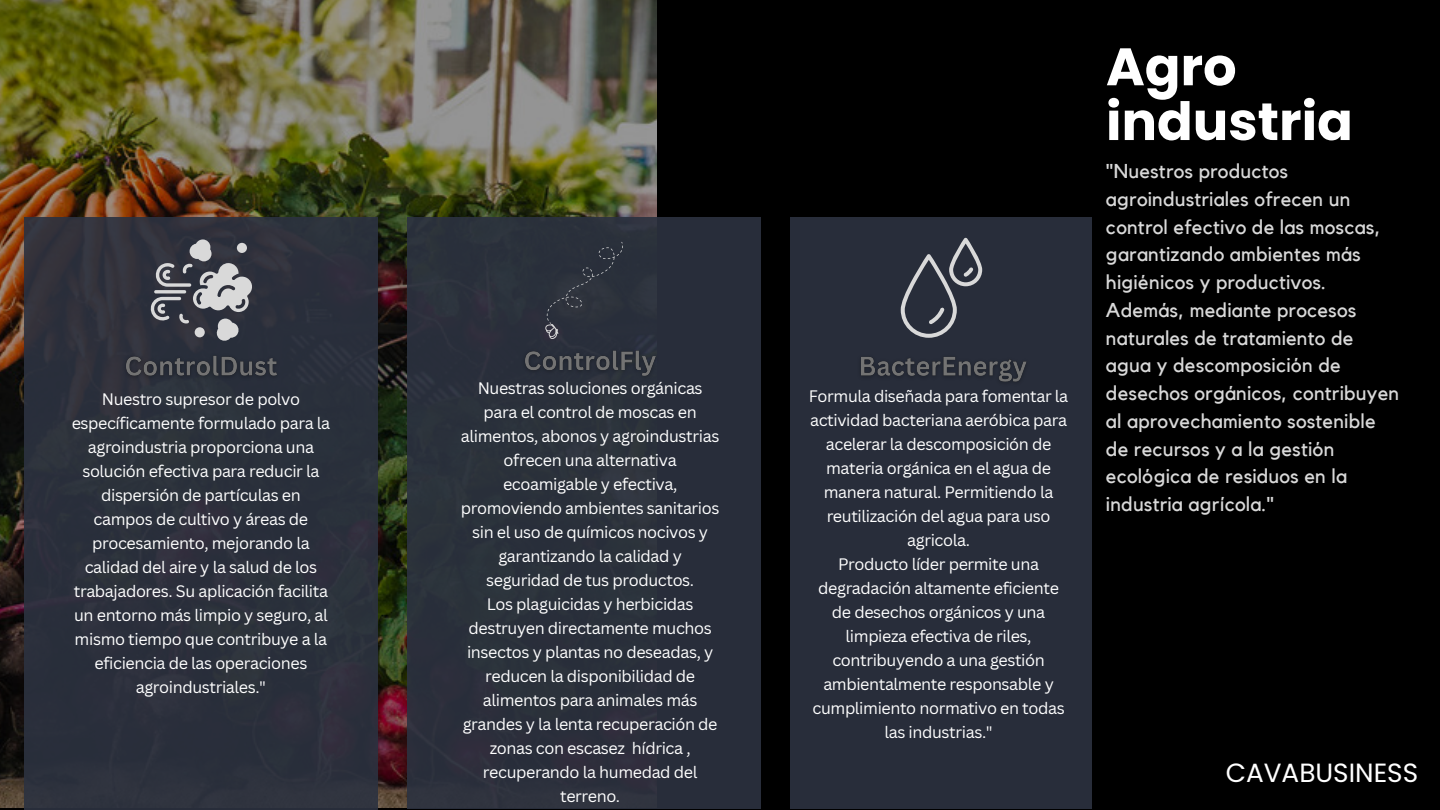
<style>
.page{position:relative;width:1440px;height:810px;background:#fff}
.page>*{position:absolute;margin:0;border:0;box-sizing:border-box;transform-origin:0 0}
.t1{font:700 52.7px "Poppins";color:#fff}
.t2{font:26.3px "Poppins";color:#fff}
.t3{font:20px/27.8px "Kollektif";letter-spacing:.01em;color:#d9d9d9}
.t4{font:16.2px/24px "Canva Sans";letter-spacing:-.025em;color:#fff;text-align:center}
</style>
<div class="page">
<div style="left:0;top:0;width:1106px;height:263px;background:#000"></div>
<div style="left:720px;top:0;width:720px;height:810px;background:#000"></div>
<img style="left:0;top:0;width:657px;height:808px">
<div style="left:24px;top:217px;width:354px;height:593px;background:#2c3240"></div>
<div style="left:407px;top:217px;width:354px;height:591px;background:#2c3240"></div>
<div style="left:791px;top:217px;width:301px;height:591px;background:#2c3240"></div>
<svg style="left:150px;top:239px;width:102px;height:102px"></svg>
<svg style="left:545px;top:242px;width:78px;height:97px"></svg>
<img style="left:124px;top:355px;width:153px;height:23px">
<img style="left:524px;top:350px;width:132px;height:28px">
<svg style="left:901px;top:238px;width:81px;height:100px"></svg>
<img style="left:859px;top:356px;width:168px;height:28px">
<p class="t4" style="left:72px;top:387px;width:260px">Nuestro supresor de polvo específicamente formulado para la agroindustria proporciona una solución efectiva para reducir la dispersión de partículas en campos de cultivo y áreas de procesamiento, mejorando la calidad del aire y la salud de los trabajadores. Su aplicación facilita un entorno más limpio y seguro, al mismo tiempo que contribuye a la eficiencia de las operaciones agroindustriales."</p>
<p class="t4" style="left:461px;top:375px;width:260px">Nuestras soluciones orgánicas para el control de moscas en alimentos, abonos y agroindustrias ofrecen una alternativa ecoamigable y efectiva, promoviendo ambientes sanitarios sin el uso de químicos nocivos y garantizando la calidad y seguridad de tus productos.</p>
<p class="t4" style="left:809px;top:384px;width:261px">Formula diseñada para fomentar la actividad bacteriana aeróbica para acelerar la descomposición de materia orgánica en el agua de manera natural. Permitiendo la reutilización del agua para uso agricola.</p>
<p class="t4" style="left:813px;top:552px;width:254px">Producto líder permite una degradación altamente eficiente de desechos orgánicos y una limpieza efectiva de riles, contribuyendo a una gestión ambientalmente responsable y cumplimiento normativo en todas las industrias."</p>
<p class="t4" style="left:463px;top:591px;width:256px">Los plaguicidas y herbicidas destruyen directamente muchos insectos y plantas no deseadas, y reducen la disponibilidad de alimentos para animales más grandes y la lenta recuperación de zonas con escasez hídrica , recuperando la humedad del terreno.</p>
<p class="t1" style="left:1106px;top:30px;width:132px">Agro</p>
<p class="t1" style="left:1106px;top:85px;width:248px">industria</p>
<p class="t3" style="left:1106px;top:158px;width:295px">"Nuestros productos agroindustriales ofrecen un control efectivo de las moscas, garantizando ambientes más higiénicos y productivos.<br>Además, mediante procesos naturales de tratamiento de agua y descomposición de desechos orgánicos, contribuyen al aprovechamiento sostenible de recursos y a la gestión ecológica de residuos en la industria agrícola."</p>
<p class="t2" style="left:1226px;top:754px;width:194px">CAVABUSINESS</p>
</div>
